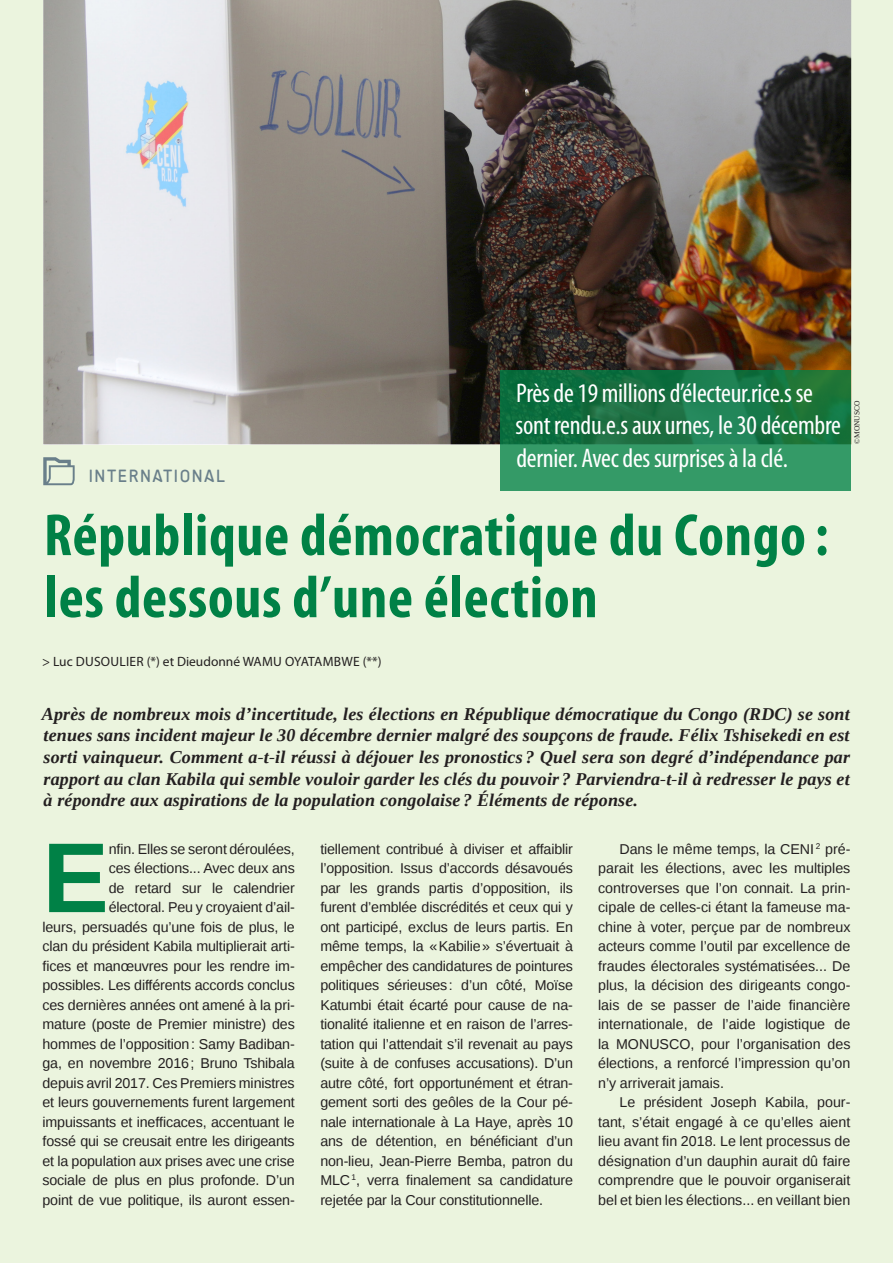
<style>
.page{position:relative;width:893px;height:1263px;background:#ebf4de}
.page>*{position:absolute;margin:0;border:0;box-sizing:border-box;transform-origin:0 0}
.dossier__TXT_courant{font:700 99.3px "Liberation Sans";color:#008146}
.t1{font:700 condensed 60px/62.1px "Myriad Pro";letter-spacing:.01em;color:#008146}
.t2{font:condensed 27px/32.4px "Myriad Pro";letter-spacing:-.01em;color:#fff}
.t3{font:italic 700 18px/21.6px "Liberation Serif";letter-spacing:.01em;color:#231f20;text-align:justify}
.t4{font:18px "Sci Fly Sans";letter-spacing:.085em;color:#697f8a}
.dossier__TXT_courant-2{font:14.25px/19.5px "Liberation Sans";letter-spacing:-.01em;color:#231f20;text-align:right}
.dossier__txt_courant{font:14.25px/19.5px "Liberation Sans";color:#231f20;text-align:justify}
.AUTEURS{font:13.5px "Myriad Pro";color:#231f20}
.txt_courant_2{font:7.5px "Liberation Serif";color:#231f20}
</style>
<div class="page">
<svg style="left:43px;top:457px;width:32px;height:28px"></svg>
<img style="left:43px;top:0;width:808px;height:444px">
<svg style="left:500px;top:370px;width:350px;height:120px;background:#218250"></svg>
<p class="t2" style="left:516px;top:376px;width:327px">Près de 19 millions d’électeur.rice.s se sont rendu.e.s aux urnes, le 30 décembre dernier. Avec des surprises à la clé.</p>
<p class="txt_courant_2" style="left:852px;top:444px;width:45px;rotate:-90deg">©MONUSCO</p>
<p class="t4" style="left:89px;top:466px;width:138px">INTERNATIONAL</p>
<p class="t1" style="left:44px;top:503px;width:786px">République démocratique du Congo : les dessous d’une élection</p>
<p class="AUTEURS" style="left:42px;top:653px;width:341px">&gt; Luc DUSOULIER (*) et Dieudonné WAMU OYATAMBWE (**)</p>
<p class="t3" style="left:42px;top:703px;width:810px">Après de nombreux mois d’incertitude, les élections en République démocratique du Congo (RDC) se sont tenues sans incident majeur le 30 décembre dernier malgré des soupçons de fraude. Félix Tshisekedi en est sorti vainqueur. Comment a-t-il réussi à déjouer les pronostics ? Quel sera son degré d’indépendance par rapport au clan Kabila qui semble vouloir garder les clés du pouvoir ? Parviendra-t-il à redresser le pays et à répondre aux aspirations de la population congolaise ? Éléments de réponse.</p>
<p class="dossier__TXT_courant" style="left:43px;top:809px;width:68px">E</p>
<p class="dossier__TXT_courant-2" style="left:43px;top:839px;width:254px">nfin. Elles se seront déroulées,<br>ces élections... Avec deux ans<br>de retard sur le calendrier<br>électoral. Peu y croyaient d’ail-<br>leurs, persuadés qu’une fois de plus, le clan du président Kabila multiplierait arti&shy;fices et manœuvres pour les rendre im&shy;possibles. Les différents accords conclus ces dernières années ont amené à la pri&shy;mature (poste de Premier ministre) des hommes de l’opposition: Samy Badiban&shy;ga, en novembre 2016; Bruno Tshibala depuis avril 2017. Ces Premiers ministres et leurs gouvernements furent largement impuissants et inefficaces, accentuant le fossé qui se creusait entre les dirigeants et la population aux prises avec une crise sociale de plus en plus profonde. D’un point de vue politique, ils auront essen-</p>
<p class="dossier__TXT_courant-2" style="left:320px;top:839px;width:254px;text-align:justify">tiellement contribué à diviser et affaiblir l’opposition. Issus d’accords désavoués par les grands partis d’opposition, ils furent d’emblée discrédités et ceux qui y ont participé, exclus de leurs partis. En même temps, la «Kabilie» s’évertuait à empêcher des candidatures de pointures politiques sérieuses: d’un côté, Moïse Katumbi était écarté pour cause de na&shy;tionalité italienne et en raison de l’arres&shy;tation qui l’attendait s’il revenait au pays (suite à de confuses accusations). D’un autre côté, fort opportunément et étran&shy;gement sorti des geôles de la Cour pé&shy;nale internationale à La Haye, après 10 ans de détention, en bénéficiant d’un non-lieu, Jean-Pierre Bemba, patron du MLC <sup>1</sup>, verra finalement sa candidature rejetée par la Cour constitutionnelle.</p>
<p class="dossier__txt_courant" style="left:598px;top:839px;width:254px;text-indent:21px">Dans le même temps, la CENI <sup>2</sup> pré&shy;parait les élections, avec les multiples controverses que l’on connait. La prin&shy;cipale de celles-ci étant la fameuse ma&shy;chine à voter, perçue par de nombreux acteurs comme l’outil par excellence de fraudes électorales systématisées... De plus, la décision des dirigeants congo&shy;lais de se passer de l’aide financière internationale, de l’aide logistique de la MONUSCO, pour l’organisation des élections, a renforcé l’impression qu’on n’y arriverait jamais.</p>
<p class="dossier__txt_courant" style="left:598px;top:1093px;width:254px;text-indent:21px">Le président Joseph Kabila, pour&shy;tant, s’était engagé à ce qu’elles aient lieu avant fin 2018. Le lent processus de désignation d’un dauphin aurait dû faire comprendre que le pouvoir organiserait bel et bien les élections... en veillant bien</p>
</div>
